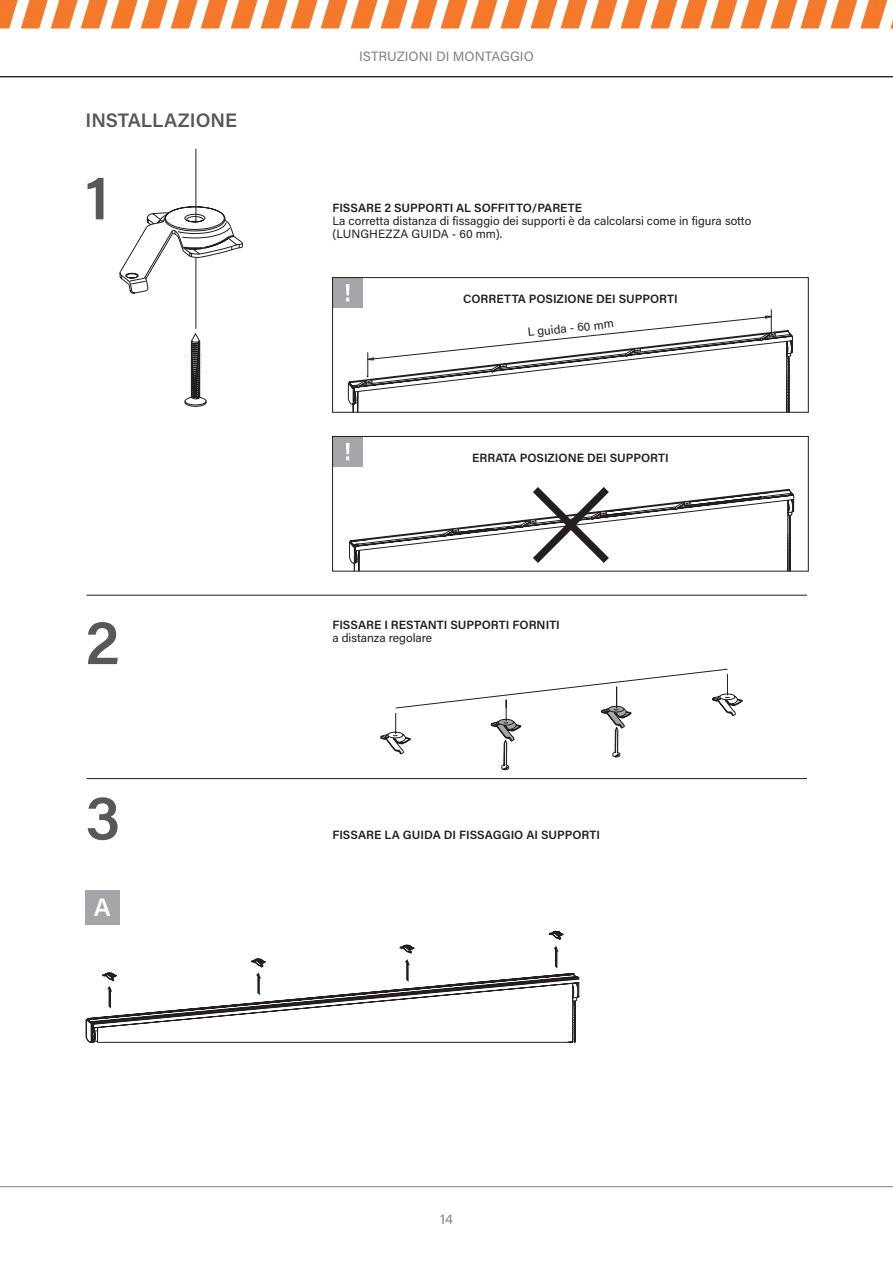
<style>
.page{position:relative;width:893px;height:1263px;background:#fff}
.page>*{position:absolute;margin:0;border:0;box-sizing:border-box;transform-origin:0 0}
.Stile_paragrafo1{font:600 60px "Acumin Pro";color:#57585a}
.Stile_paragrafo1-2{font:600 25.2px "Acumin Pro";color:#fff}
.Stile_paragrafo1-3{font:600 19.5px "Acumin Pro";color:#57585a}
.t1{font:13.5px "Acumin Pro";color:#808285}
.Stile_paragrafo1-4{font:600 12px "Acumin Pro";color:#231f20}
.Stile_paragrafo1-5{font:12px/13.4px "Acumin Pro";color:#231f20}
</style>
<div class="page">
<hr style="left:0;top:76px;width:893px;height:1px;background:#231f20">
<hr style="left:0;top:1186px;width:893px;height:1px;background:#939598">
<svg style="left:0;top:0;width:893px;height:29px"></svg>
<div style="left:332px;top:277px;width:31px;height:31px;background:#a5a6aa"></div>
<div style="left:332px;top:277px;width:476px;height:135px;border:1px solid #231f20"></div>
<svg style="left:346px;top:284px;width:3px;height:17px"></svg>
<hr style="left:87px;top:595px;width:720px;height:1px;background:#231f20">
<hr style="left:87px;top:778px;width:720px;height:1px;background:#231f20">
<div style="left:332px;top:436px;width:31px;height:31px;background:#a5a6aa"></div>
<div style="left:332px;top:436px;width:476px;height:135px;border:1px solid #231f20"></div>
<svg style="left:346px;top:443px;width:3px;height:17px"></svg>
<svg style="left:120px;top:206px;width:123px;height:201px"></svg>
<hr style="left:196px;top:149px;width:1px;height:73px;background:#231f20">
<svg style="left:348px;top:309px;width:445px;height:104px"></svg>
<svg style="left:380px;top:669px;width:362px;height:101px"></svg>
<div style="left:85px;top:890px;width:34px;height:34px;background:#a5a6aa"></div>
<svg style="left:86px;top:931px;width:494px;height:112px"></svg>
<hr style="left:98px;top:1042px;width:475px;height:1px;background:#231f20">
<svg style="left:349px;top:487px;width:445px;height:85px"></svg>
<p class="Stile_paragrafo1-3" style="left:85px;top:106px;width:153px">INSTALLAZIONE</p>
<p class="Stile_paragrafo1" style="left:85px;top:156px;width:25px">1</p>
<p class="Stile_paragrafo1" style="left:85px;top:601px;width:36px">2</p>
<p class="Stile_paragrafo1" style="left:85px;top:776px;width:37px">3</p>
<p class="Stile_paragrafo1-2" style="left:94px;top:889px;width:19px">A</p>
<p class="t1" style="left:359px;top:47px;width:176px">ISTRUZIONI DI MONTAGGIO</p>
<p class="Stile_paragrafo1-4" style="left:332px;top:199px;width:251px">FISSARE 2 SUPPORTI AL SOFFITTO/PARETE</p>
<p class="Stile_paragrafo1-5" style="left:332px;top:214px;width:420px">La corretta distanza di fissaggio dei supporti è da calcolarsi come in figura sotto (LUNGHEZZA GUIDA - 60 mm).</p>
<p class="Stile_paragrafo1-4" style="left:463px;top:290px;width:216px">CORRETTA POSIZIONE DEI SUPPORTI</p>
<p class="Stile_paragrafo1-5" style="left:527px;top:325px;width:88px;rotate:-6deg">L guida - 60 mm</p>
<p class="Stile_paragrafo1-4" style="left:472px;top:449px;width:198px">ERRATA POSIZIONE DEI SUPPORTI</p>
<p class="Stile_paragrafo1-4" style="left:332px;top:616px;width:229px">FISSARE I RESTANTI SUPPORTI FORNITI</p>
<p class="Stile_paragrafo1-5" style="left:332px;top:631px;width:101px">a distanza regolare</p>
<p class="Stile_paragrafo1-4" style="left:332px;top:826px;width:269px">FISSARE LA GUIDA DI FISSAGGIO AI SUPPORTI</p>
<p class="t1" style="left:440px;top:1210px;width:14px">14</p>
</div>
